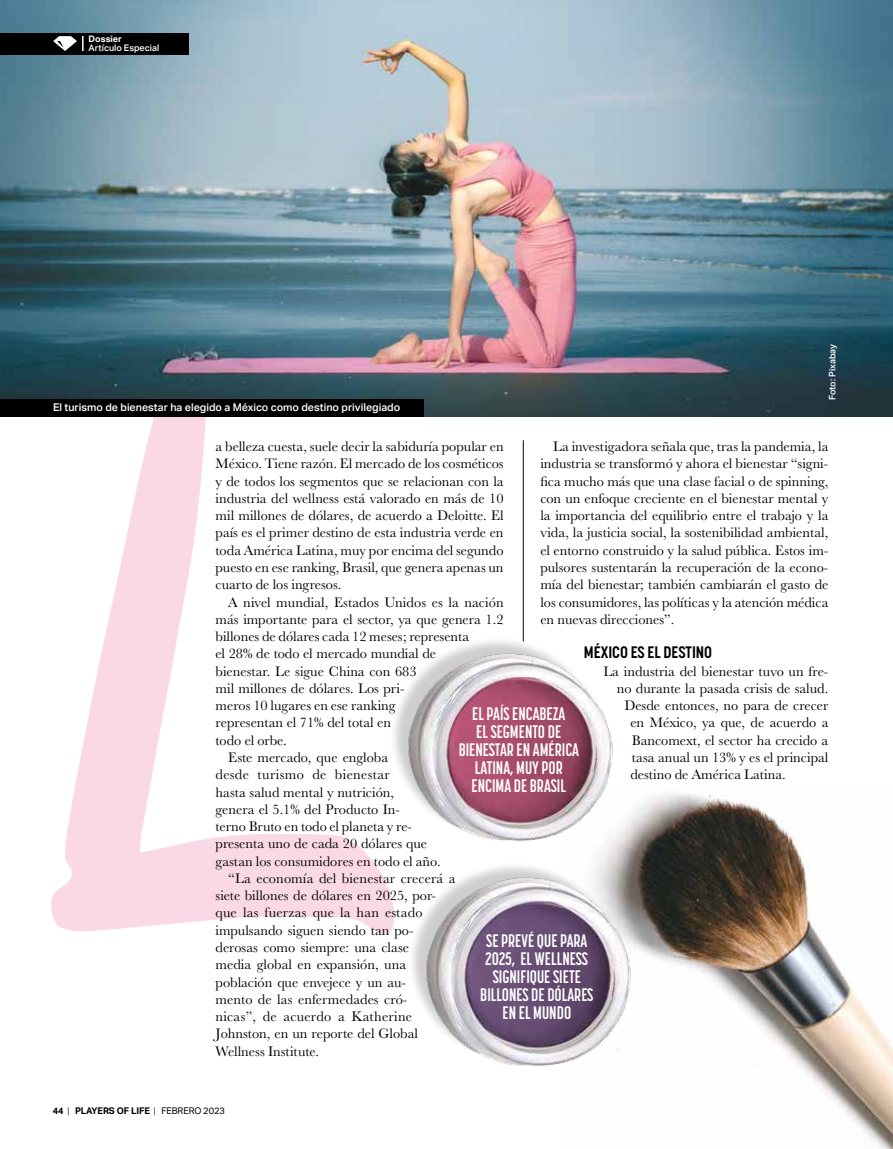
<style>
.page{position:relative;width:893px;height:1149px;background:#fff}
.page>*{position:absolute;margin:0;border:0;box-sizing:border-box;transform-origin:0 0}
.t1{font:700 18px/18px "Korolev Compressed";color:#fff;text-align:center}
.t2{font:700 16.5px "Korolev Condensed";color:#000}
.t3{font:14.25px/17.2px "Baskerville URW";color:#000;text-align:justify}
.t4{font:14.25px "Baskerville URW";letter-spacing:.02em;color:#000}
.t5{font:500 10.65px "Aktiv Grotesk";color:#fff}
.t6{font:700 9.15px "Aktiv Grotesk";letter-spacing:-.01em;color:#000}
.t7{font:500 9px "Aktiv Grotesk";color:#fff}
.t8{font:700 9px "Aktiv Grotesk";color:#fff}
.s1{font-weight:300}
.s2{font-weight:400}
</style>
<div class="page">
<svg style="left:51px;top:416px;width:343px;height:518px"></svg>
<img style="left:634px;top:793px;width:259px;height:355px">
<img style="left:0;top:0;width:893px;height:416px">
<div style="left:0;top:33px;width:188px;height:21px;background:#000"></div>
<svg style="left:53px;top:36px;width:31px;height:15px"></svg>
<div style="left:0;top:399px;width:423px;height:17px;background:#000"></div>
<hr style="left:523px;top:440px;width:1px;height:201px;background:#000">
<img style="left:387px;top:634px;width:247px;height:233px">
<img style="left:405px;top:858px;width:247px;height:233px">
<p class="t8" style="left:89px;top:34px;width:35px">Dossier</p>
<p class="t7" style="left:89px;top:43px;width:72px">Artículo Especial</p>
<p class="t5" style="left:53px;top:401px;width:349px">El turismo de bienestar ha elegido a México como destino privilegiado</p>
<p class="t7" style="left:827px;top:400px;width:57px;rotate:-90deg">Foto: Pixabay</p>
<p class="t3" style="left:216px;top:437px;width:290px">a belleza cuesta, suele decir la sabiduría popular en México. Tiene razón. El mercado de los cosméticos y de todos los segmentos que se relacionan con la industria del wellness está valorado en más de 10 mil millones de dólares, de acuerdo a Deloitte. El país es el primer destino de esta industria verde en toda América Latina, muy por encima del segundo puesto en ese ranking, Brasil, que genera apenas un cuarto de los ingresos.</p>
<p class="t3" style="left:228px;top:592px;width:277px">A nivel mundial, Estados Unidos es la nación</p>
<p class="t3" style="left:216px;top:610px;width:289px">más importante para el sector, ya que genera 1.2</p>
<p class="t3" style="left:216px;top:627px;width:255px">billones de dólares cada 12 meses; representa</p>
<p class="t3" style="left:216px;top:644px;width:222px">el 28% de todo el mercado mundial de</p>
<p class="t3" style="left:216px;top:661px;width:203px">bienestar. Le sigue China con 683</p>
<p class="t3" style="left:216px;top:679px;width:190px">mil millones de dólares. Los pri-</p>
<p class="t3" style="left:216px;top:696px;width:182px">meros 10 lugares en ese ranking</p>
<p class="t3" style="left:216px;top:713px;width:177px">representan el 71% del total en</p>
<p class="t3" style="left:216px;top:730px;width:73px">todo el orbe.</p>
<p class="t3" style="left:228px;top:748px;width:161px">Este mercado, que engloba</p>
<p class="t4" style="left:216px;top:764px;width:176px">desde turismo de bienestar</p>
<p class="t3" style="left:216px;top:782px;width:180px">hasta salud mental y nutrición,</p>
<p class="t3" style="left:216px;top:799px;width:186px">genera el 5.1% del Producto In-</p>
<p class="t3" style="left:216px;top:817px;width:198px">terno Bruto en todo el planeta y re-</p>
<p class="t3" style="left:216px;top:834px;width:213px">presenta uno de cada 20 dólares que</p>
<p class="t3" style="left:216px;top:851px;width:227px">gastan los consumidores en todo el año.</p>
<p class="t3" style="left:228px;top:868px;width:229px">“La economía del bienestar crecerá a</p>
<p class="t3" style="left:216px;top:886px;width:222px">siete billones de dólares en 2025, por-</p>
<p class="t3" style="left:216px;top:903px;width:209px">que las fuerzas que la han estado</p>
<p class="t3" style="left:216px;top:920px;width:199px">impulsando siguen siendo tan po-</p>
<p class="t3" style="left:216px;top:937px;width:195px">derosas como siempre: una clase</p>
<p class="t3" style="left:216px;top:955px;width:192px">media global en expansión, una</p>
<p class="t3" style="left:216px;top:972px;width:192px">población que envejece y un au-</p>
<p class="t3" style="left:216px;top:989px;width:193px">mento de las enfermedades cró-</p>
<p class="t3" style="left:216px;top:1006px;width:198px">nicas”, de acuerdo a Katherine</p>
<p class="t3" style="left:216px;top:1024px;width:204px">Johnston, en un reporte del Global</p>
<p class="t3" style="left:216px;top:1041px;width:105px">Wellness Institute.</p>
<p class="t3" style="left:540px;top:437px;width:290px;text-indent:13px">La investigadora señala que, tras la pandemia, la industria se transformó y ahora el bienestar “signi&shy;fica mucho más que una clase facial o de spinning, con un enfoque creciente en el bienestar mental y la importancia del equilibrio entre el trabajo y la vida, la justicia social, la sostenibilidad ambiental, el entorno construido y la salud pública. Estos im&shy;pulsores sustentarán la recuperación de la econo&shy;mía del bienestar; también cambiarán el gasto de los consumidores, las políticas y la atención médica en nuevas direcciones”.</p>
<p class="t2" style="left:584px;top:642px;width:130px">MÉXICO ES EL DESTINO</p>
<p class="t3" style="left:603px;top:661px;width:226px">La industria del bienestar tuvo un fre-</p>
<p class="t3" style="left:617px;top:678px;width:213px">no durante la pasada crisis de salud.</p>
<p class="t3" style="left:624px;top:696px;width:205px">Desde entonces, no para de crecer</p>
<p class="t3" style="left:630px;top:713px;width:200px">en México, ya que, de acuerdo a</p>
<p class="t3" style="left:632px;top:730px;width:198px">Bancomext, el sector ha crecido a</p>
<p class="t3" style="left:632px;top:748px;width:198px">tasa anual un 13% y es el principal</p>
<p class="t3" style="left:630px;top:765px;width:157px">destino de América Latina.</p>
<p class="t1" style="left:459px;top:704px;width:122px">EL PAÍS ENCABEZA<br>EL SEGMENTO DE<br>BIENESTAR EN AMÉRICA<br>LATINA, MUY POR<br>ENCIMA DE BRASIL</p>
<p class="t1" style="left:480px;top:931px;width:115px">SE PREVÉ QUE PARA<br>2025, EL WELLNESS<br>SIGNIFIQUE SIETE<br>BILLONES DE DÓLARES<br>EN EL MUNDO</p>
<p class="t6" style="left:53px;top:1105px;width:174px">44 <span class="s1">|</span> PLAYERS OF LIFE <span class="s1">|</span> <span class="s2">FEBRERO 2023</span></p>
</div>
